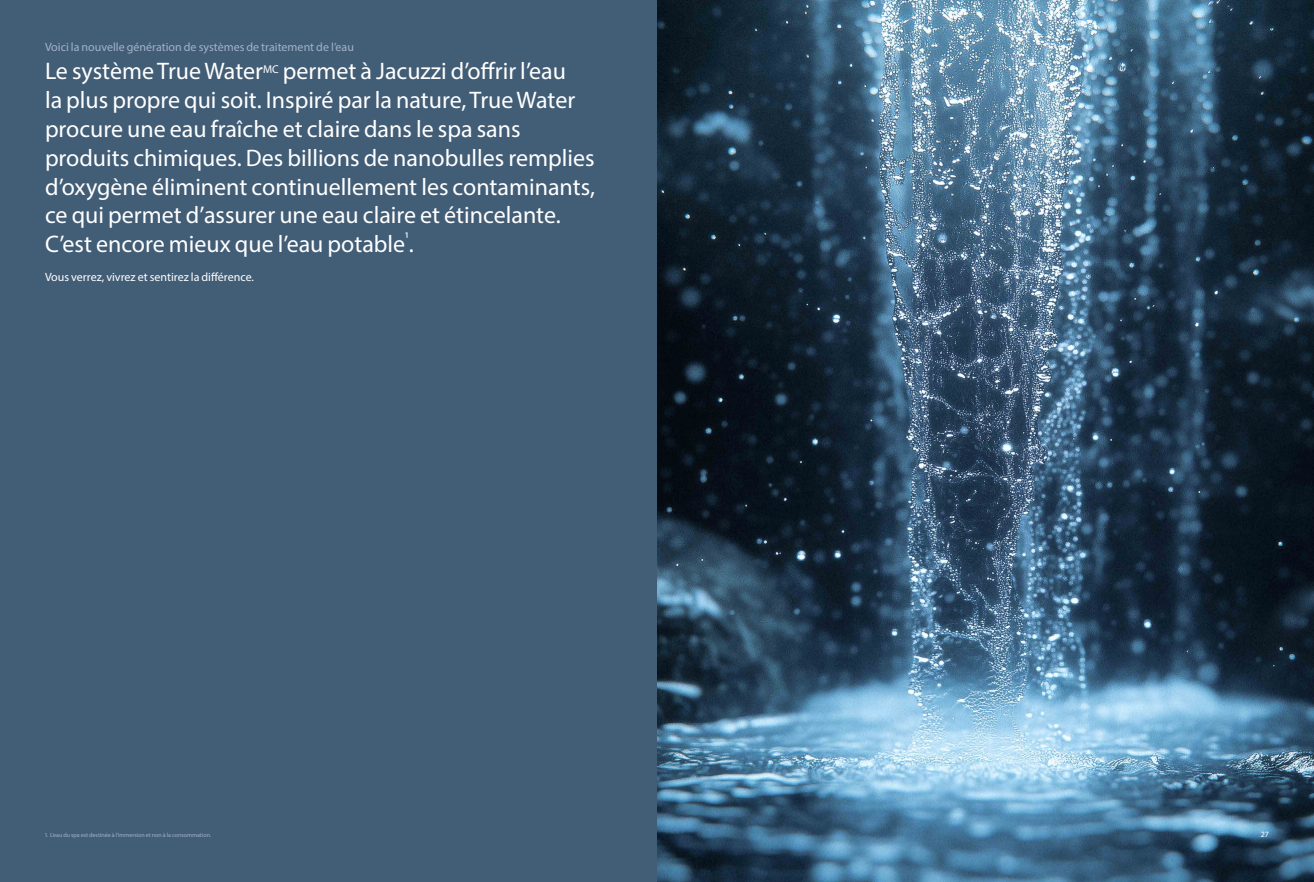
<style>
.page{position:relative;width:1314px;height:882px;background:#fff}
.page>*{position:absolute;margin:0;border:0;box-sizing:border-box;transform-origin:0 0}
.t1{font:24px/28.8px "Myriad Pro";color:#fff}
.t2{font:12px "Myriad Pro";color:#a0b2c9}
.t3{font:12px "Myriad Pro";color:#fff}
.t4{font:8px "Myriad Pro";color:#fff}
.t5{font:6px "Myriad Pro";color:#a0b2c9}
</style>
<div class="page">
<div style="left:0;top:0;width:657px;height:882px;background:#425d76"></div>
<img style="left:657px;top:0;width:657px;height:882px">
<p class="t2" style="left:45px;top:39px;width:310px">Voici la nouvelle génération de systèmes de traitement de l’eau</p>
<p class="t1" style="left:45px;top:57px;width:552px">Le système True Water<sup>MC</sup> permet à Jacuzzi d’offrir l’eau<br>la plus propre qui soit. Inspiré par la nature, True Water procure une eau fraîche et claire dans le spa sans produits chimiques. Des billions de nanobulles remplies d’oxygène éliminent continuellement les contaminants, ce qui permet d’assurer une eau claire et étincelante.<br>C’est encore mieux que l’eau potable<sup>¹</sup>.</p>
<p class="t3" style="left:45px;top:270px;width:211px">Vous verrez, vivrez et sentirez la différence.</p>
<p class="t5" style="left:45px;top:831px;width:168px">1. L’eau du spa est destinée à l’immersion et non à la consommation.</p>
<p class="t4" style="left:1261px;top:829px;width:10px">27</p>
</div>
